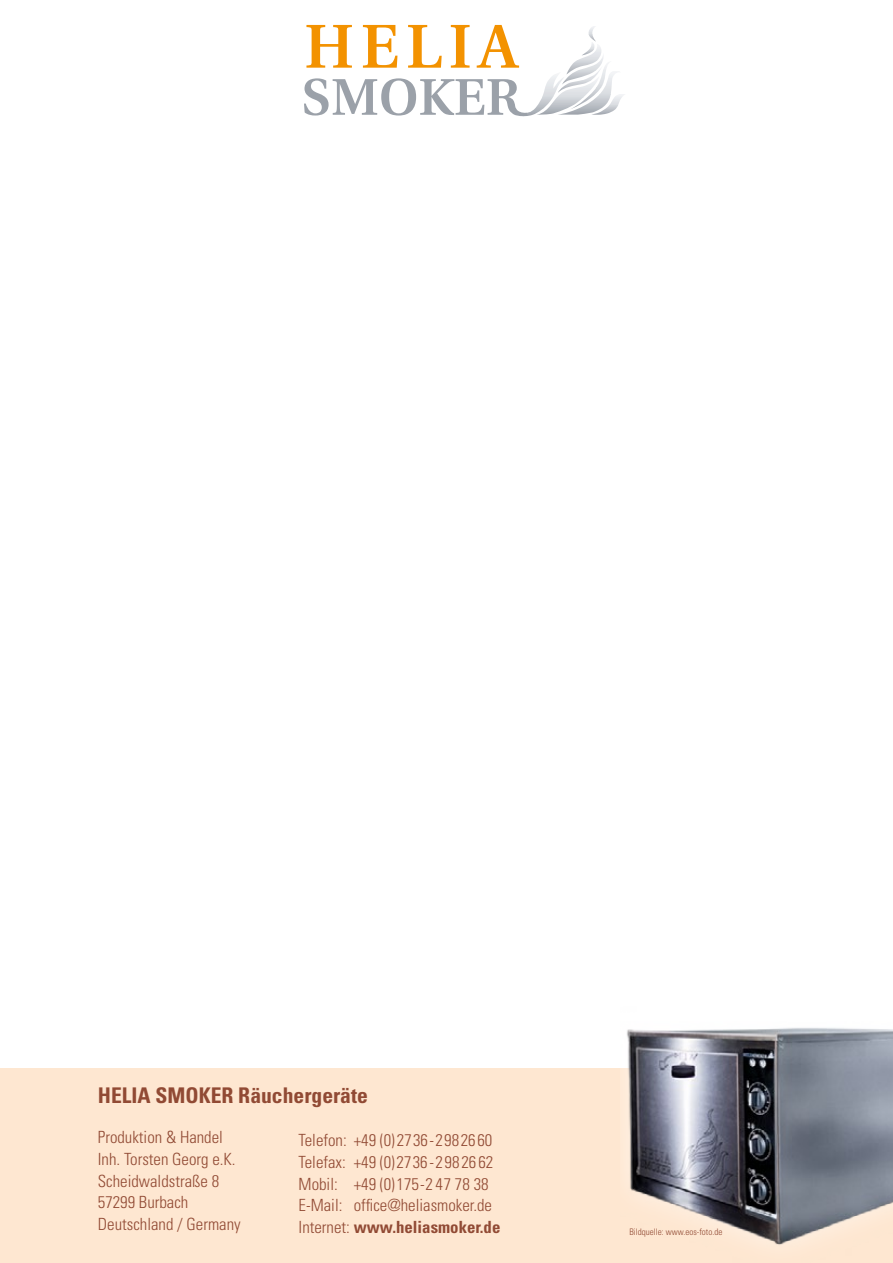
<style>
.page{position:relative;width:893px;height:1263px;background:#fff}
.page>*{position:absolute;margin:0;border:0;box-sizing:border-box;transform-origin:0 0}
.t1{font:700 condensed 21.6px "Univers LT Std";color:#914a34}
.t2{font:300 condensed 16.8px "Univers LT Std";color:#914a34}
.t3{font:700 condensed 16.8px "Univers LT Std";color:#914a34}
.t4{font:300 condensed 9px "Univers LT Std";color:#914a34}
.s1{font-weight:300}
</style>
<div class="page">
<svg style="left:304px;top:25px;width:320px;height:91px"></svg>
<div style="left:0;top:1068px;width:893px;height:195px;background:#fee7d1"></div>
<img style="left:626px;top:1028px;width:267px;height:217px">
<p class="t1" style="left:98px;top:1082px;width:271px">HELIA SMOKER Räuchergeräte</p>
<p class="t2" style="left:98px;top:1127px;width:126px">Produktion &amp; Handel</p>
<p class="t2" style="left:98px;top:1149px;width:139px">Inh. Torsten Georg e.K.</p>
<p class="t2" style="left:98px;top:1170px;width:123px">Scheidwaldstraße 8</p>
<p class="t2" style="left:98px;top:1192px;width:92px">57299 Burbach</p>
<p class="t2" style="left:98px;top:1214px;width:144px">Deutschland / Germany</p>
<p class="t2" style="left:299px;top:1130px;width:195px">Telefon: +49 (0) 2736-2982660</p>
<p class="t2" style="left:299px;top:1152px;width:196px">Telefax: +49 (0)2736-298 26 62</p>
<p class="t2" style="left:299px;top:1173px;width:191px">Mobil: +49 (0)175-2 47 7 8 38</p>
<p class="t2" style="left:299px;top:1195px;width:195px">E-Mail: office@heliasmoker.de</p>
<p class="t3" style="left:299px;top:1216px;width:203px"><span class="s1">Internet:</span> www.heliasmoker.de</p>
<p class="t4" style="left:629px;top:1227px;width:95px">Bildquelle: www.eos-foto.de</p>
</div>
